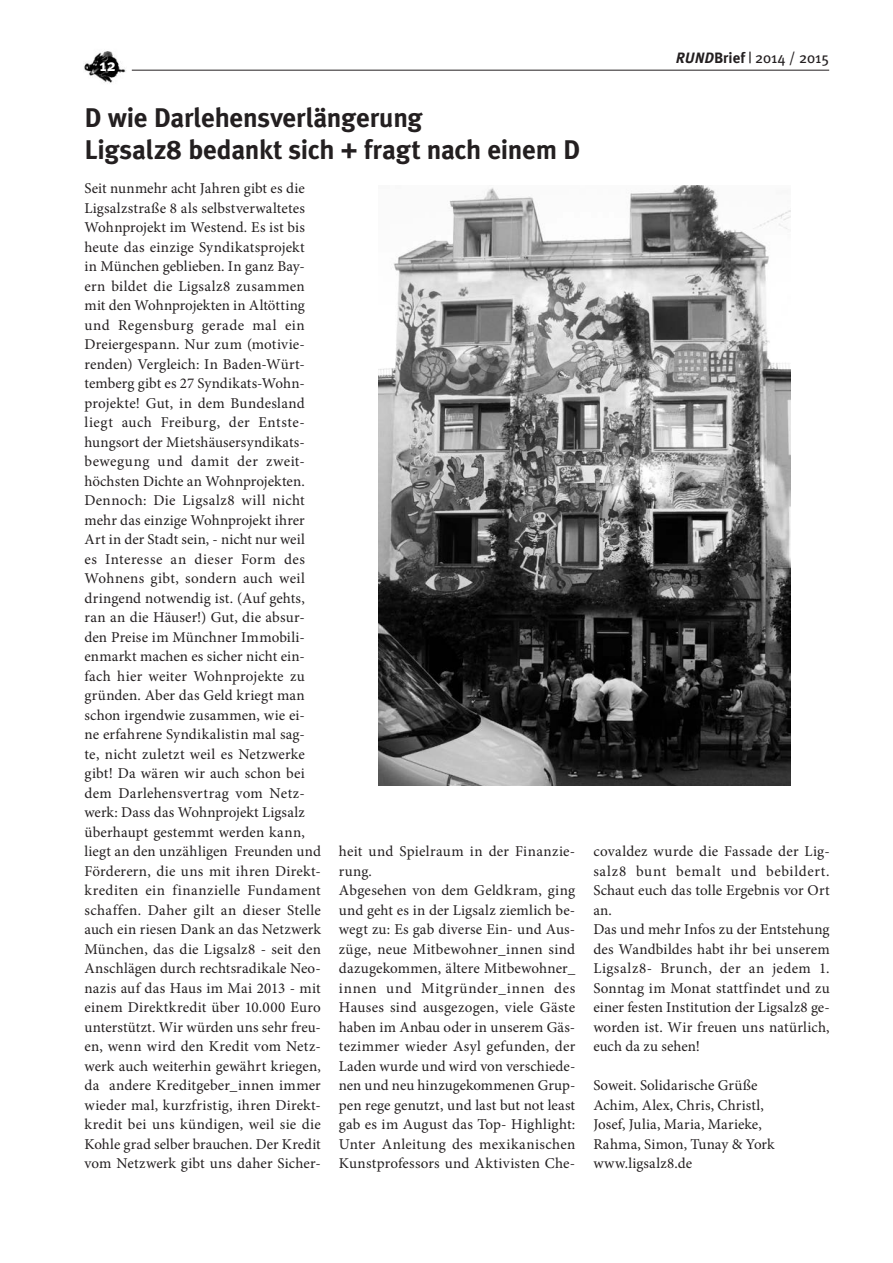
<style>
.page{position:relative;width:893px;height:1263px;background:#fff}
.page>*{position:absolute;margin:0;border:0;box-sizing:border-box;transform-origin:0 0}
.t1{font:700 27px/32.4px "Meta Plus";letter-spacing:-.01em;color:#231f20}
.t2{font:700 16.5px "Meta";color:#fff}
.t3{font:15px/19.5px "Minion Pro";letter-spacing:.015em;color:#231f20}
.t4{font:15px "Meta Plus";color:#231f20}
.s1{font-family:"Meta Plus Bold Caps";font-style:italic}
.s2{font-weight:700}
</style>
<div class="page">
<img style="left:84px;top:51px;width:42px;height:32px">
<hr style="left:132px;top:70px;width:697px;height:1px;background:#231f20">
<img style="left:378px;top:185px;width:412px;height:600px">
<p class="t2" style="left:99px;top:56px;width:18px">12</p>
<h1 class="t1" style="left:85px;top:101px;width:497px">D wie Darlehensverlängerung<br>Ligsalz8 bedankt sich + fragt nach einem D</h1>
<p class="t4" style="left:676px;top:49px;width:155px"><span class="s1">RUND</span><span class="s2">Brief</span> | 2014 / 2015</p>
<p class="t3" style="left:85px;top:179px;width:238px">Seit nunmehr acht Jahren gibt es die Ligsalzstraße 8 als selbstverwaltetes Wohnprojekt im Westend. Es ist bis heute das einzige Syndikatsprojekt in München geblieben. In ganz Bay&shy;ern bildet die Ligsalz8 zusammen mit den Wohnprojekten in Altötting und Regensburg gerade mal ein Dreiergespann. Nur zum (motivie&shy;renden) Vergleich: In Baden-Würt&shy;temberg gibt es 27 Syndikats-Wohn&shy;projekte! Gut, in dem Bundesland liegt auch Freiburg, der Entste&shy;hungsort der Mietshäusersyndikats&shy;bewegung und damit der zweit&shy;höchsten Dichte an Wohnprojekten.<br>Dennoch: Die Ligsalz8 will nicht mehr das einzige Wohnprojekt ihrer Art in der Stadt sein, - nicht nur weil es Interesse an dieser Form des Wohnens gibt, sondern auch weil dringend notwendig ist. (Auf gehts, ran an die Häuser!) Gut, die absur&shy;den Preise im Münchner Immobili&shy;enmarkt machen es sicher nicht ein&shy;fach hier weiter Wohnprojekte zu gründen. Aber das Geld kriegt man schon irgendwie zusammen, wie ei&shy;ne erfahrene Syndikalistin mal sag&shy;te, nicht zuletzt weil es Netzwerke gibt! Da wären wir auch schon bei dem Darlehensvertrag vom Netz&shy;werk: Dass das Wohnprojekt Ligsalz überhaupt gestemmt werden kann, liegt an den unzähligen Freunden und Förderern, die uns mit ihren Direkt&shy;krediten ein finanzielle Fundament schaffen. Daher gilt an dieser Stelle auch ein riesen Dank an das Netzwerk München, das die Ligsalz8 - seit den Anschlägen durch rechtsradikale Neo&shy;nazis auf das Haus im Mai 2013 - mit einem Direktkredit über 10.000 Euro unterstützt. Wir würden uns sehr freu&shy;en, wenn wird den Kredit vom Netz&shy;werk auch weiterhin gewährt kriegen, da andere Kreditgeber_innen immer wieder mal, kurzfristig, ihren Direkt&shy;kredit bei uns kündigen, weil sie die Kohle grad selber brauchen. Der Kredit vom Netzwerk gibt uns daher Sicher-</p>
<p class="t3" style="left:339px;top:842px;width:238px">heit und Spielraum in der Finanzie&shy;rung.<br>Abgesehen von dem Geldkram, ging und geht es in der Ligsalz ziemlich be&shy;wegt zu: Es gab diverse Ein- und Aus&shy;züge, neue Mitbewohner_innen sind dazugekommen, ältere Mitbewohner_ innen und Mitgründer_innen des Hauses sind ausgezogen, viele Gäste haben im Anbau oder in unserem Gäs&shy;tezimmer wieder Asyl gefunden, der Laden wurde und wird von verschiede&shy;nen und neu hinzugekommenen Grup&shy;pen rege genutzt, und last but not least gab es im August das Top- Highlight:<br>Unter Anleitung des mexikanischen Kunstprofessors und Aktivisten Che-</p>
<p class="t3" style="left:593px;top:842px;width:238px">covaldez wurde die Fassade der Lig&shy;salz8 bunt bemalt und bebildert.<br>Schaut euch das tolle Ergebnis vor Ort an.<br>Das und mehr Infos zu der Entstehung des Wandbildes habt ihr bei unserem<br>Ligsalz8- Brunch, der an jedem 1.<br>Sonntag im Monat stattfindet und zu einer festen Institution der Ligsalz8 ge&shy;worden ist. Wir freuen uns natürlich, euch da zu sehen!</p>
<p class="t3" style="left:593px;top:1076px;width:183px">Soweit. Solidarische Grüße<br>Achim, Alex, Chris, Christl,<br>Josef, Julia, Maria, Marieke,<br>Rahma, Simon, Tunay &amp; York www.ligsalz8.de</p>
</div>
